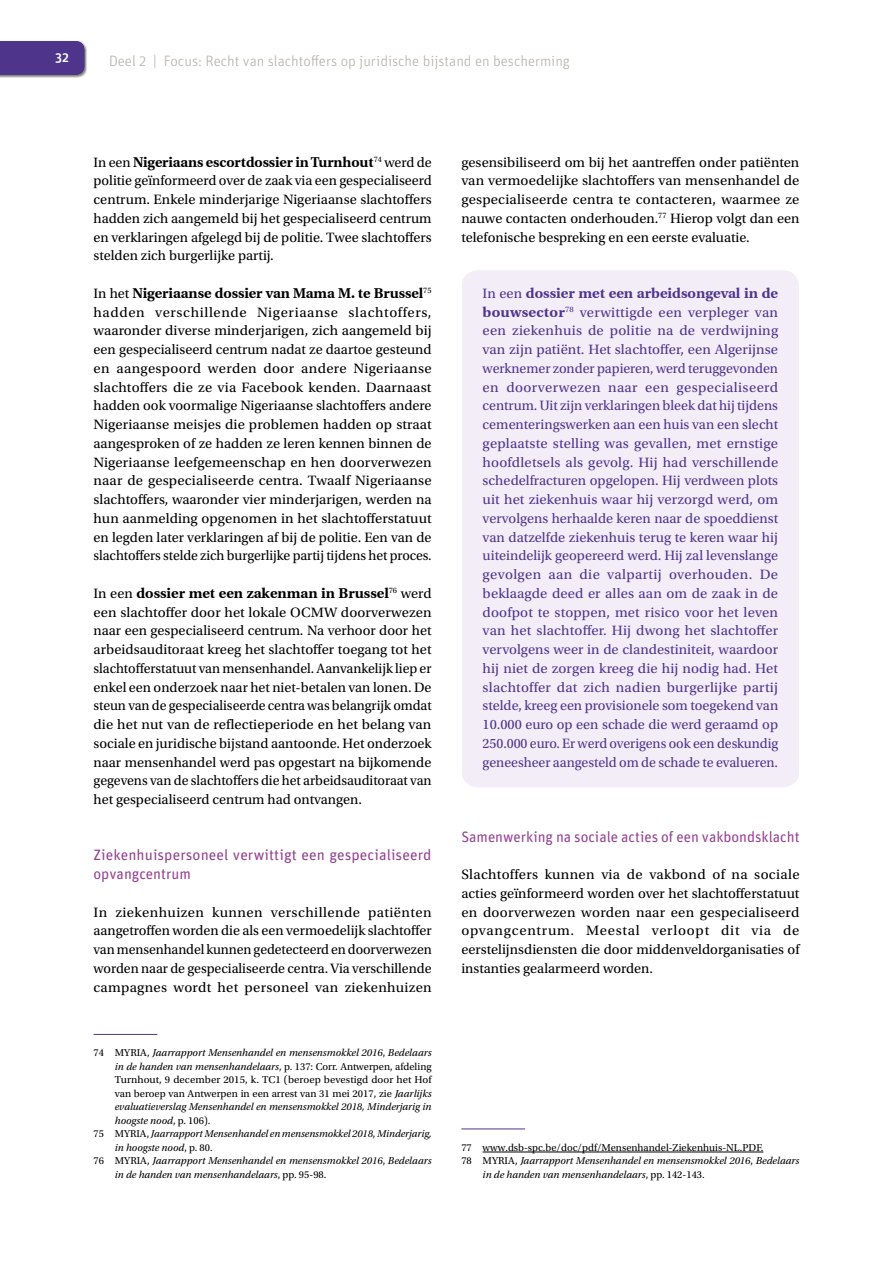
<style>
.page{position:relative;width:893px;height:1263px;background:#fff}
.page>*{position:absolute;margin:0;border:0;box-sizing:border-box;transform-origin:0 0}
.Heading_6{font:15px/18.8px "Unit Rounded OT";color:#954292}
.t1{font:300 15px "Unit Rounded OT";color:#b5b1a9}
.Body{font:14.25px/18.8px "Utopia Std";color:#000;text-align:justify}
.kadertekst{font:14.25px/18.8px "Utopia Std";letter-spacing:-.005em;color:#4e358b;text-align:justify}
.kadertekst-2{font:700 14.25px/18.8px "Utopia";color:#4e358b}
.t2{font:500 13.5px "Unit Rounded OT";color:#fff}
.Voetnoot{font:italic 10.5px/13.5px "Utopia Std";color:#000}
.Voetnoot-2{font:10.5px "Utopia Std";color:#000}
.s1{font-family:"Utopia";font-weight:700}
.s2{font-style:normal}
.s3{font-family:"Utopia Std";font-weight:400}
</style>
<div class="page">
<div style="left:0;top:41px;width:87px;height:37px;background:#000;opacity:.3"></div>
<div style="left:0;top:41px;width:84px;height:34px;background:#4e358b"></div>
<div style="left:462px;top:270px;width:337px;height:517px;background:#f3edf7;border-radius:17px"></div>
<hr style="left:461px;top:1128px;width:64px;height:1px;background:#4e358b">
<hr style="left:483px;top:1152px;width:280px;height:1px;background:#000">
<hr style="left:94px;top:1034px;width:63px;height:1px;background:#4e358b">
<p class="t2" style="left:55px;top:49px;width:15px">32</p>
<p class="t1" style="left:109px;top:52px;width:462px">Deel 2 | Focus: Recht van slachtoffers op juridische bijstand en bescherming</p>
<p class="Body" style="left:94px;top:153px;width:340px">In een <span class="s1">Nigeriaans escortdossier in Turnhout</span><sup>74</sup> werd de politie geïnformeerd over de zaak via een gespecialiseerd centrum. Enkele minderjarige Nigeriaanse slachtoffers hadden zich aangemeld bij het gespecialiseerd centrum en verklaringen afgelegd bij de politie. Twee slachtoffers stelden zich burgerlijke partij.</p>
<p class="Body" style="left:94px;top:284px;width:340px">In het <span class="s1">Nigeriaanse dossier van Mama M. te Brussel</span><sup>75 </sup>hadden verschillende Nigeriaanse slachtoffers, waaronder diverse minderjarigen, zich aangemeld bij een gespecialiseerd centrum nadat ze daartoe gesteund en aangespoord werden door andere Nigeriaanse slachtoffers die ze via Facebook kenden. Daarnaast hadden ook voormalige Nigeriaanse slachtoffers andere Nigeriaanse meisjes die problemen hadden op straat aangesproken of ze hadden ze leren kennen binnen de Nigeriaanse leefgemeenschap en hen doorverwezen naar de gespecialiseerde centra. Twaalf Nigeriaanse slachtoffers, waaronder vier minderjarigen, werden na hun aanmelding opgenomen in het slachtofferstatuut en legden later verklaringen af bij de politie. Een van de slachtoffers stelde zich burgerlijke partij tijdens het proces.</p>
<p class="Body" style="left:94px;top:584px;width:340px">In een <span class="s1">dossier met een zakenman in Brussel</span><sup>76</sup> werd een slachtoffer door het lokale OCMW doorverwezen naar een gespecialiseerd centrum. Na verhoor door het arbeidsauditoraat kreeg het slachtoffer toegang tot het slachtofferstatuut van mensenhandel. Aanvankelijk liep er enkel een onderzoek naar het niet-betalen van lonen. De steun van de gespecialiseerde centra was belangrijk omdat die het nut van de reflectieperiode en het belang van sociale en juridische bijstand aantoonde. Het onderzoek naar mensenhandel werd pas opgestart na bijkomende gegevens van de slachtoffers die het arbeidsauditoraat van het gespecialiseerd centrum had ontvangen.</p>
<p class="Heading_6" style="left:94px;top:846px;width:339px">Ziekenhuispersoneel verwittigt een gespecialiseerd opvangcentrum</p>
<p class="Body" style="left:94px;top:903px;width:340px">In ziekenhuizen kunnen verschillende patiënten aangetroffen worden die als een vermoedelijk slachtoffer van mensenhandel kunnen gedetecteerd en doorverwezen worden naar de gespecialiseerde centra. Via verschillende campagnes wordt het personeel van ziekenhuizen</p>
<p class="Voetnoot" style="left:115px;top:1046px;width:318px;text-align:justify;text-indent:-21px"><span class="s2">74 MYRIA,</span> Jaarrapport Mensenhandel en mensensmokkel 2016<span class="s2">,</span> Bedelaars in de handen van mensenhandelaars<span class="s2">, p. 137: Corr. Antwerpen, afdeling Turnhout, 9 december 2015, k. TC1 (beroep bevestigd door het Hof van beroep van Antwerpen in een arrest van 31 mei 2017, zie</span> Jaarlijks evaluatieverslag Mensenhandel en mensensmokkel 2018, Minderjarig in hoogste nood<span class="s2">, p. 106).</span></p>
<p class="Voetnoot" style="left:115px;top:1127px;width:318px;text-indent:-21px"><span class="s2">75 MYRIA,</span> Jaarrapport Mensenhandel en mensensmokkel 2018<span class="s2">,</span> Minderjarig, in hoogste nood<span class="s2">, p. 80.</span></p>
<p class="Voetnoot" style="left:115px;top:1154px;width:318px;text-indent:-21px"><span class="s2">76 MYRIA,</span> Jaarrapport Mensenhandel en mensensmokkel 2016<span class="s2">,</span> Bedelaars in de handen van mensenhandelaars<span class="s2">, pp. 95-98.</span></p>
<p class="Body" style="left:461px;top:153px;width:340px">gesensibiliseerd om bij het aantreffen onder patiënten van vermoedelijke slachtoffers van mensenhandel de gespecialiseerde centra te contacteren, waarmee ze nauwe contacten onderhouden.<sup>77</sup> Hierop volgt dan een</p>
<p class="Body" style="left:461px;top:228px;width:290px">telefonische bespreking en een eerste evaluatie.</p>
<p class="kadertekst-2" style="left:483px;top:284px;width:297px"><span class="s3">In een</span> dossier met een arbeidsongeval in de bouwsector<sup>78</sup> <span class="s3">verwittigde een verpleger van</span></p>
<p class="kadertekst" style="left:483px;top:322px;width:297px">een ziekenhuis de politie na de verdwijning van zijn patiënt. Het slachtoffer, een Algerijnse werknemer zonder papieren, werd teruggevonden en doorverwezen naar een gespecialiseerd centrum. Uit zijn verklaringen bleek dat hij tijdens cementeringswerken aan een huis van een slecht geplaatste stelling was gevallen, met ernstige hoofdletsels als gevolg. Hij had verschillende schedelfracturen opgelopen. Hij verdween plots uit het ziekenhuis waar hij verzorgd werd, om vervolgens herhaalde keren naar de spoeddienst van datzelfde ziekenhuis terug te keren waar hij uiteindelijk geopereerd werd. Hij zal levenslange gevolgen aan die valpartij overhouden. De beklaagde deed er alles aan om de zaak in de doofpot te stoppen, met risico voor het leven van het slachtoffer. Hij dwong het slachtoffer vervolgens weer in de clandestiniteit, waardoor hij niet de zorgen kreeg die hij nodig had. Het slachtoffer dat zich nadien burgerlijke partij stelde, kreeg een provisionele som toegekend van 10.000 euro op een schade die werd geraamd op 250.000 euro. Er werd overigens ook een deskundig geneesheer aangesteld om de schade te evalueren.</p>
<p class="Heading_6" style="left:461px;top:827px;width:340px">Samenwerking na sociale acties of een vakbondsklacht</p>
<p class="Body" style="left:461px;top:865px;width:340px">Slachtoffers kunnen via de vakbond of na sociale acties geïnformeerd worden over het slachtofferstatuut en doorverwezen worden naar een gespecialiseerd opvangcentrum. Meestal verloopt dit via de eerstelijnsdiensten die door middenveldorganisaties of instanties gealarmeerd worden.</p>
<p class="Voetnoot-2" style="left:461px;top:1142px;width:12px">77</p>
<p class="Voetnoot-2" style="left:483px;top:1142px;width:282px">www.dsb-spc.be/doc/pdf/Mensenhandel-Ziekenhuis-NL.PDF.</p>
<p class="Voetnoot" style="left:483px;top:1154px;width:318px;text-indent:-21px"><span class="s2">78 MYRIA,</span> Jaarrapport Mensenhandel en mensensmokkel 2016<span class="s2">,</span> Bedelaars in de handen van mensenhandelaars<span class="s2">, pp. 142-143.</span></p>
</div>
